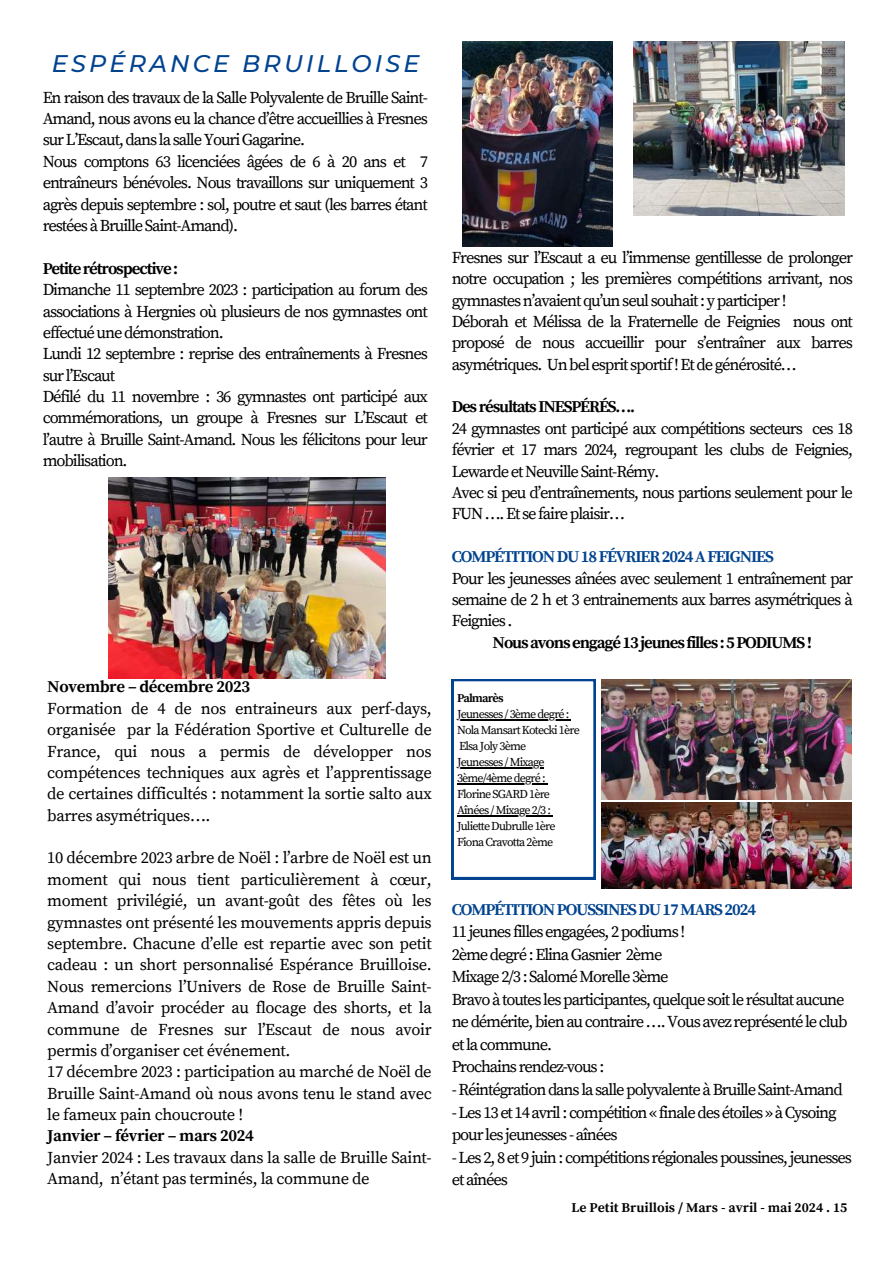
<style>
.page{position:relative;width:894px;height:1264px;background:#fff}
.page>*{position:absolute;margin:0;border:0;box-sizing:border-box;transform-origin:0 0}
.t1{font:italic 500 24px "Montserrat";letter-spacing:.13em;color:#01438f}
.t2{font:16.5px/21.3px "Source Serif Pro";letter-spacing:-.065em;color:#000}
.t3{font:16.5px/21.3px "Source Serif Pro";letter-spacing:-.025em;color:#000}
.t4{font:700 16.5px "Source Serif Pro";letter-spacing:-.065em;color:#000}
.t5{font:700 16.5px "Source Serif Pro";letter-spacing:-.065em;color:#01438f}
.t6{font:700 16.5px "Source Serif Pro";letter-spacing:-.025em;color:#000}
.t7{font:700 13.5px "Source Serif Pro";color:#000}
.t8{font:12px/16px "Source Serif Pro";letter-spacing:-.065em;color:#000}
.t9{font:700 12px "Source Serif Pro";letter-spacing:-.065em;color:#000}
</style>
<div class="page">
<img style="left:109px;top:477px;width:276px;height:201px">
<img style="left:462px;top:42px;width:150px;height:205px">
<img style="left:633px;top:42px;width:210px;height:173px">
<img style="left:601px;top:679px;width:250px;height:120px">
<img style="left:601px;top:802px;width:250px;height:86px">
<svg style="left:451px;top:679px;width:144px;height:200px"></svg>
<h1 class="t1" style="left:52px;top:48px;width:369px">ESPÉRANCE BRUILLOISE</h1>
<p class="t2" style="left:43px;top:87px;width:386px">En raison des travaux de la Salle Polyvalente de Bruille Saint-Amand, nous avons eu la chance d’être accueillies à Fresnes sur L’Escaut, dans la salle Youri Gagarine.<br>Nous comptons 63 licenciées âgées de 6 à 20 ans et 7 entraîneurs bénévoles. Nous travaillons sur uniquement 3 agrès depuis septembre : sol, poutre et saut (les barres étant restées à Bruille Saint-Amand).</p>
<p class="t4" style="left:43px;top:258px;width:137px">Petiterétrospective:</p>
<p class="t2" style="left:43px;top:280px;width:386px">Dimanche 11 septembre 2023 : participation au forum des associations à Hergnies où plusieurs de nos gymnastes ont effectué une démonstration.<br>Lundi 12 septembre : reprise des entraînements à Fresnes sur l’Escaut<br>Défilé du 11 novembre : 36 gymnastes ont participé aux commémorations, un groupe à Fresnes sur L’Escaut et l’autre à Bruille Saint-Amand. Nous les félicitons pour leur mobilisation.</p>
<p class="t6" style="left:47px;top:677px;width:204px">Novembre – décembre 2023</p>
<p class="t2" style="left:47px;top:698px;width:386px;text-align:justify">Formation de 4 de nos entraineurs aux perf-days, organisée par la Fédération Sportive et Culturelle de France, qui nous a permis de développer nos compétences techniques aux agrès et l’apprentissage de certaines difficultés : notamment la sortie salto aux barres asymétriques….</p>
<p class="t3" style="left:47px;top:848px;width:386px">10 décembre 2023 arbre de Noël : l’arbre de Noël est un moment qui nous tient particulièrement à cœur, moment privilégié, un avant-goût des fêtes où les gymnastes ont présenté les mouvements appris depuis septembre. Chacune d’elle est repartie avec son petit cadeau : un short personnalisé Espérance Bruilloise.<br>Nous remercions l’Univers de Rose de Bruille Saint-Amand d’avoir procéder au flocage des shorts, et la commune de Fresnes sur l’Escaut de nous avoir permis d’organiser cet événement.<br>17 décembre 2023 : participation au marché de Noël de Bruille Saint-Amand où nous avons tenu le stand avec le fameux pain choucroute !</p>
<p class="t6" style="left:47px;top:1126px;width:208px">Janvier – février – mars 2024</p>
<p class="t3" style="left:47px;top:1147px;width:386px">Janvier 2024 : Les travaux dans la salle de Bruille Saint-<br>Amand, n’étant pas terminés, la commune de</p>
<p class="t2" style="left:451px;top:247px;width:402px">Fresnes sur l’Escaut a eu l’immense gentillesse de prolonger notre occupation ; les premières compétitions arrivant, nos gymnastes n’avaient qu’un seul souhait : y participer !<br>Déborah et Mélissa de la Fraternelle de Feignies nous ont proposé de nous accueillir pour s’entraîner aux barres asymétriques. Un bel esprit sportif ! Et de générosité…</p>
<p class="t4" style="left:451px;top:397px;width:185px">DesrésultatsINESPÉRÉS….</p>
<p class="t2" style="left:451px;top:418px;width:402px">24 gymnastes ont participé aux compétitions secteurs ces 18 février et 17 mars 2024, regroupant les clubs de Feignies, Lewarde et Neuville Saint-Rémy.<br>Avec si peu d’entraînements, nous partions seulement pour le FUN …. Et se faire plaisir…</p>
<p class="t5" style="left:451px;top:547px;width:323px">COMPÉTITIONDU18FÉVRIER2024AFEIGNIES</p>
<p class="t2" style="left:451px;top:568px;width:402px;text-align:justify">Pour les jeunesses aînées avec seulement 1 entraînement par semaine de 2 h et 3 entrainements aux barres asymétriques à Feignies .</p>
<p class="t4" style="left:492px;top:632px;width:321px">Nousavonsengagé13jeunesfilles:5PODIUMS!</p>
<p class="t9" style="left:457px;top:691px;width:48px">Palmarès</p>
<p class="t8" style="left:457px;top:706px;width:124px">Jeunesses / 3ème degré :<br>Nola Mansart Kotecki 1ère<br>Elsa Joly 3ème<br>Jeunesses / Mixage<br>3ème/4ème degré :<br>Florine SGARD 1ère<br>Aînées / Mixage 2/3 :<br>Juliette Dubrulle 1ère<br>Fiona Cravotta 2ème</p>
<p class="t5" style="left:451px;top:899px;width:306px">COMPÉTITIONPOUSSINESDU17MARS2024</p>
<p class="t2" style="left:451px;top:921px;width:397px;line-height:22.5px">11 jeunes filles engagées, 2 podiums !<br>2ème degré : Elina Gasnier 2ème<br>Mixage 2/3 : Salomé Morelle 3ème<br>Bravo à toutes les participantes, quelque soit le résultat aucune ne démérite, bien au contraire …. Vous avez représenté le club et la commune.<br>Prochains rendez-vous :</p>
<p class="t2" style="left:451px;top:1079px;width:392px">- Réintégration dans la salle polyvalente à Bruille Saint-Amand</p>
<p class="t2" style="left:451px;top:1101px;width:386px;line-height:22.5px">- Les 13 et 14 avril : compétition « finale des étoiles » à Cysoing pour les jeunesses - aînées</p>
<p class="t2" style="left:451px;top:1146px;width:401px;line-height:22.5px">- Les 2, 8 et 9 juin : compétitions régionales poussines, jeunesses et aînées</p>
<p class="t7" style="left:571px;top:1199px;width:277px">Le Petit Bruillois / Mars - avril - mai 2024 . 15</p>
</div>
